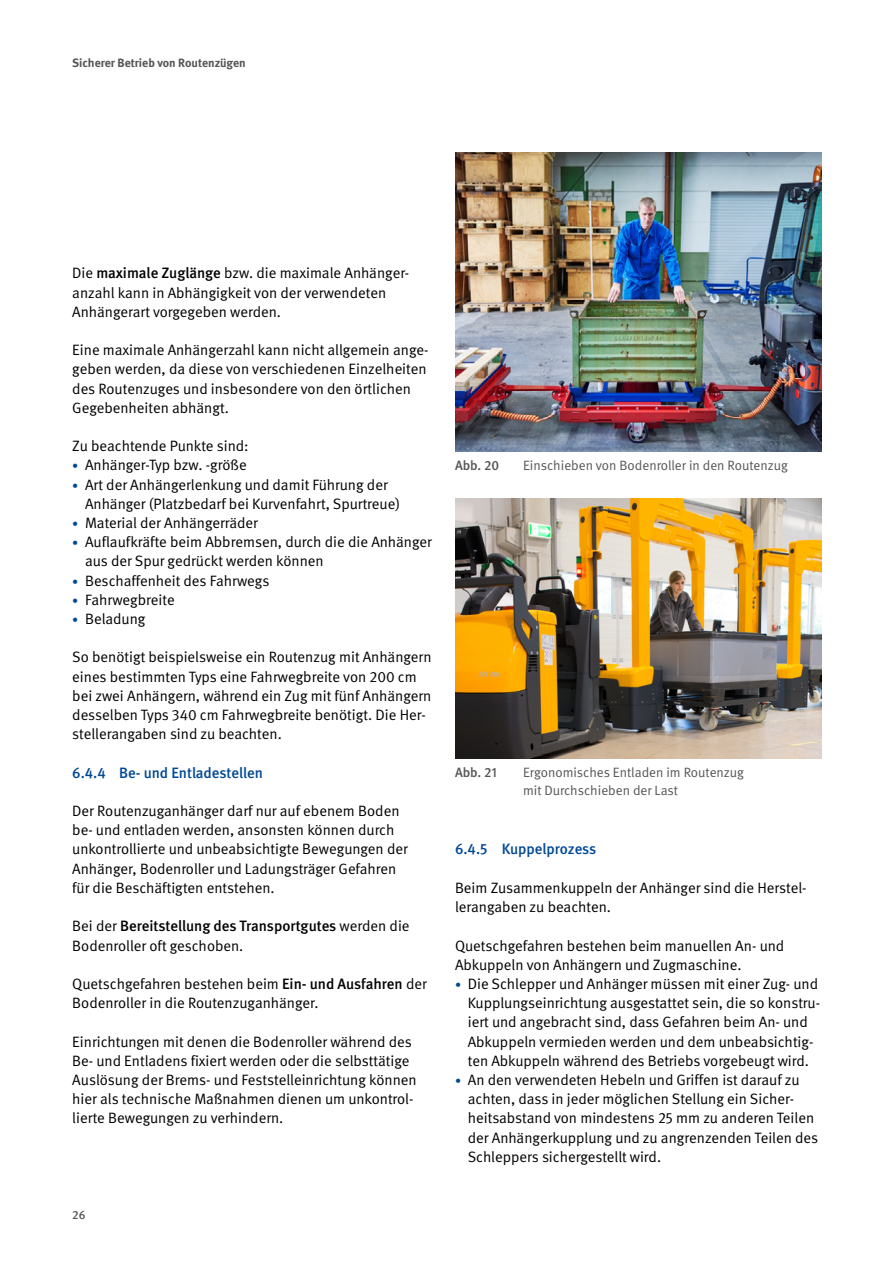
<style>
.page{position:relative;width:893px;height:1263px;background:#fff}
.page>*{position:absolute;margin:0;border:0;box-sizing:border-box;transform-origin:0 0}
.Fließtext_FT_Abstand_vor{font:15px/19.2px "DGUV Meta";color:#000}
.Überschriften_H3{font:500 15px "DGUV Meta";color:#004893}
.t1{font:13.5px/18px "DGUV Meta";color:#565655}
.t2{font:500 13.5px "DGUV Meta";letter-spacing:-.005em;color:#565655}
.t3{font:700 12px "DGUV Meta";color:#565655}
.t4{font:500 12px "DGUV Meta";color:#565655}
.s1{font-weight:500}
.s2{font-size:12px;color:#004893}
</style>
<div class="page">
<img style="left:455px;top:153px;width:366px;height:298px">
<img style="left:455px;top:498px;width:366px;height:260px">
<p class="t3" style="left:72px;top:56px;width:175px">Sicherer Betrieb von Routenzügen</p>
<p class="Fließtext_FT_Abstand_vor" style="left:72px;top:264px;width:337px">Die <span class="s1">maximale Zuglänge</span> bzw. die maximale Anhänger&shy;anzahl kann in Abhängigkeit von der verwendeten<br>Anhängerart vorgegeben werden.</p>
<p class="Fließtext_FT_Abstand_vor" style="left:72px;top:341px;width:358px">Eine maximale Anhängerzahl kann nicht allgemein ange&shy;geben werden, da diese von verschiedenen Einzelheiten des Routenzuges und insbesondere von den örtlichen Gegebenheiten abhängt.</p>
<p class="Fließtext_FT_Abstand_vor" style="left:72px;top:437px;width:178px">Zu beachtende Punkte sind:</p>
<p class="Fließtext_FT_Abstand_vor" style="left:72px;top:456px;width:176px"><span class="s2">•</span> Anhänger-Typ bzw. -größe</p>
<p class="Fließtext_FT_Abstand_vor" style="left:85px;top:475px;width:317px;text-indent:-13px"><span class="s2">•</span> Art der Anhängerlenkung und damit Führung der<br>Anhänger (Platzbedarf bei Kurvenfahrt, Spurtreue)</p>
<p class="Fließtext_FT_Abstand_vor" style="left:72px;top:514px;width:187px"><span class="s2">•</span> Material der Anhängerräder</p>
<p class="Fließtext_FT_Abstand_vor" style="left:85px;top:533px;width:348px;text-indent:-13px"><span class="s2">•</span> Auflaufkräfte beim Abbremsen, durch die die Anhänger aus der Spur gedrückt werden können</p>
<p class="Fließtext_FT_Abstand_vor" style="left:72px;top:571px;width:199px"><span class="s2">•</span> Beschaffenheit des Fahrwegs</p>
<p class="Fließtext_FT_Abstand_vor" style="left:72px;top:590px;width:104px"><span class="s2">•</span> Fahrwegbreite</p>
<p class="Fließtext_FT_Abstand_vor" style="left:72px;top:610px;width:75px"><span class="s2">•</span> Beladung</p>
<p class="Fließtext_FT_Abstand_vor" style="left:72px;top:648px;width:361px">So benötigt beispielsweise ein Routenzug mit Anhängern eines bestimmten Typs eine Fahrwegbreite von 200 cm bei zwei Anhängern, während ein Zug mit fünf Anhängern desselben Typs 340 cm Fahrwegbreite benötigt. Die Her&shy;stellerangaben sind zu beachten.</p>
<h3 class="Überschriften_H3" style="left:72px;top:764px;width:192px">6.4.4 Be- und Entladestellen</h3>
<p class="Fließtext_FT_Abstand_vor" style="left:72px;top:802px;width:337px">Der Routenzuganhänger darf nur auf ebenem Boden be- und entladen werden, ansonsten können durch unkontrollierte und unbeabsichtigte Bewegungen der Anhänger, Bodenroller und Ladungsträger Gefahren für die Beschäftigten entstehen.</p>
<p class="Fließtext_FT_Abstand_vor" style="left:72px;top:917px;width:339px">Bei der <span class="s1">Bereitstellung des Transportgutes</span> werden die<br>Bodenroller oft geschoben.</p>
<p class="Fließtext_FT_Abstand_vor" style="left:72px;top:974px;width:356px">Quetschgefahren bestehen beim <span class="s1">Ein- und Ausfahren</span> der<br>Bodenroller in die Routenzuganhänger.</p>
<p class="Fließtext_FT_Abstand_vor" style="left:72px;top:1032px;width:346px">Einrichtungen mit denen die Bodenroller während des Be- und Entladens fixiert werden oder die selbsttätige Auslösung der Brems- und Feststelleinrichtung können hier als technische Maßnahmen dienen um unkontrol&shy;lierte Bewegungen zu verhindern.</p>
<p class="t4" style="left:72px;top:1208px;width:15px">26</p>
<p class="t2" style="left:455px;top:457px;width:46px">Abb. 20</p>
<p class="t1" style="left:523px;top:457px;width:266px">Einschieben von Bodenroller in den Routenzug</p>
<p class="t2" style="left:455px;top:765px;width:43px">Abb. 21</p>
<p class="t1" style="left:523px;top:764px;width:223px">Ergonomisches Entladen im Routenzug mit Durchschieben der Last</p>
<h3 class="Überschriften_H3" style="left:455px;top:840px;width:143px">6.4.5 Kuppelprozess</h3>
<p class="Fließtext_FT_Abstand_vor" style="left:455px;top:878px;width:353px">Beim Zusammenkuppeln der Anhänger sind die Herstel&shy;lerangaben zu beachten.</p>
<p class="Fließtext_FT_Abstand_vor" style="left:455px;top:936px;width:331px">Quetschgefahren bestehen beim manuellen An- und<br>Abkuppeln von Anhängern und Zugmaschine.</p>
<p class="Fließtext_FT_Abstand_vor" style="left:468px;top:974px;width:354px;text-indent:-13px"><span class="s2">•</span> Die Schlepper und Anhänger müssen mit einer Zug- und Kupplungseinrichtung ausgestattet sein, die so konstru&shy;iert und angebracht sind, dass Gefahren beim An- und Abkuppeln vermieden werden und dem unbeabsichtig&shy;ten Abkuppeln während des Betriebs vorgebeugt wird.</p>
<p class="Fließtext_FT_Abstand_vor" style="left:468px;top:1070px;width:352px;text-indent:-13px"><span class="s2">•</span> An den verwendeten Hebeln und Griffen ist darauf zu achten, dass in jeder möglichen Stellung ein Sicher&shy;heitsabstand von mindestens 25 mm zu anderen Teilen der Anhängerkupplung und zu angrenzenden Teilen des Schleppers sichergestellt wird.</p>
</div>
